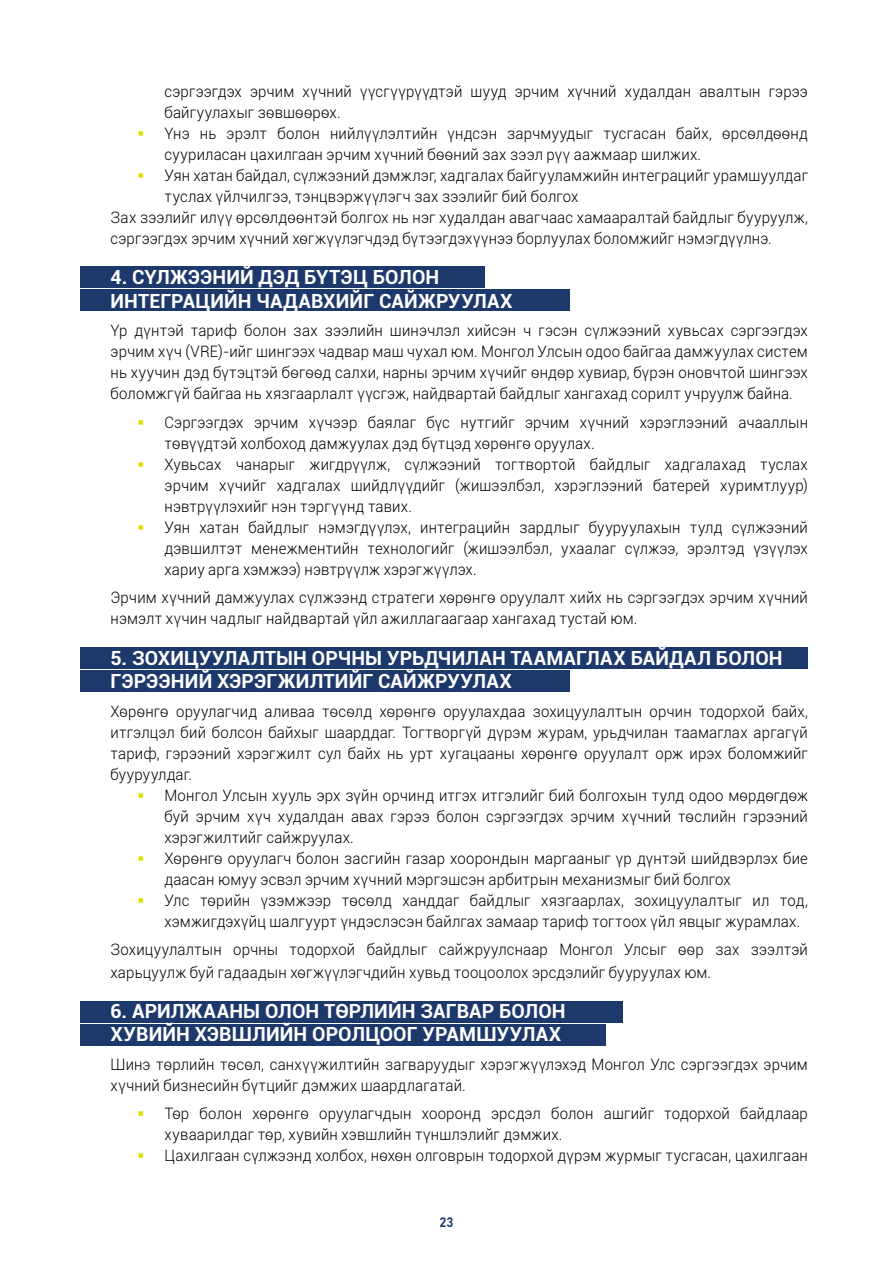
<style>
.page{position:relative;width:893px;height:1263px;background:#fff}
.page>*{position:absolute;margin:0;border:0;box-sizing:border-box;transform-origin:0 0}
.t1{font:700 19.5px/23.4px "Roboto";letter-spacing:.005em;color:#fff}
.t2{font:300 15.75px/21px "Roboto";letter-spacing:.01em;color:#000;scale:.95 1}
.t3{font:13.5px "Bahnschrift";color:#1d386a}
.s1{color:#e2df00}
</style>
<div class="page">
<div style="left:81px;top:266px;width:404px;height:22px;background:#1d386a"></div>
<div style="left:81px;top:647px;width:727px;height:21px;background:#1d386a"></div>
<div style="left:81px;top:1001px;width:542px;height:21px;background:#1d386a"></div>
<div style="left:81px;top:290px;width:489px;height:21px;background:#1d386a"></div>
<div style="left:81px;top:670px;width:489px;height:22px;background:#1d386a"></div>
<div style="left:81px;top:1024px;width:525px;height:22px;background:#1d386a"></div>
<p class="t2" style="left:165px;top:80px;width:679px">сэргээгдэх эрчим хүчний үүсгүүрүүдтэй шууд эрчим хүчний худалдан авалтын гэрээ байгуулахыг зөвшөөрөх.</p>
<p class="t2" style="left:165px;top:122px;width:679px;text-indent:-27px"><span class="s1">▪</span> Үнэ нь эрэлт болон нийлүүлэлтийн үндсэн зарчмуудыг тусгасан байх, өрсөлдөөнд сууриласан цахилгаан эрчим хүчний бөөний зах зээл рүү аажмаар шилжих.</p>
<p class="t2" style="left:138px;top:164px;width:707px"><span class="s1">▪</span> Уян хатан байдал, сүлжээний дэмжлэг, хадгалах байгууламжийн интеграцийг урамшуулдаг</p>
<p class="t2" style="left:165px;top:185px;width:437px">туслах үйлчилгээ, тэнцвэржүүлэгч зах зээлийг бий болгох</p>
<p class="t2" style="left:111px;top:206px;width:736px">Зах зээлийг илүү өрсөлдөөнтэй болгох нь нэг худалдан авагчаас хамааралтай байдлыг бууруулж,</p>
<p class="t2" style="left:111px;top:227px;width:697px">сэргээгдэх эрчим хүчний хөгжүүлэгчдэд бүтээгдэхүүнээ борлуулах боломжийг нэмэгдүүлнэ.</p>
<p class="t1" style="left:111px;top:265px;width:404px">4. СҮЛЖЭЭНИЙ ДЭД БҮТЭЦ БОЛОН<br>ИНТЕГРАЦИЙН ЧАДАВХИЙГ САЙЖРУУЛАХ</p>
<p class="t2" style="left:111px;top:320px;width:736px;text-align:justify">Үр дүнтэй тариф болон зах зээлийн шинэчлэл хийсэн ч гэсэн сүлжээний хувьсах сэргээгдэх эрчим хүч (VRE)-ийг шингээх чадвар маш чухал юм. Монгол Улсын одоо байгаа дамжуулах систем нь хуучин дэд бүтэцтэй бөгөөд салхи, нарны эрчим хүчийг өндөр хувиар, бүрэн оновчтой шингээх боломжгүй байгаа нь хязгаарлалт үүсгэж, найдвартай байдлыг хангахад сорилт учруулж байна.</p>
<p class="t2" style="left:165px;top:411px;width:679px;text-indent:-27px"><span class="s1">▪</span> Сэргээгдэх эрчим хүчээр баялаг бүс нутгийг эрчим хүчний хэрэглээний ачааллын төвүүдтэй холбоход дамжуулах дэд бүтцэд хөрөнгө оруулах.</p>
<p class="t2" style="left:165px;top:453px;width:679px;text-align:justify;text-indent:-27px"><span class="s1">▪</span> Хувьсах чанарыг жигдрүүлж, сүлжээний тогтвортой байдлыг хадгалахад туслах эрчим хүчийг хадгалах шийдлүүдийг (жишээлбэл, хэрэглээний батерей хуримтлуур) нэвтрүүлэхийг нэн тэргүүнд тавих.</p>
<p class="t2" style="left:165px;top:516px;width:679px;text-align:justify;text-indent:-27px"><span class="s1">▪</span> Уян хатан байдлыг нэмэгдүүлэх, интеграцийн зардлыг бууруулахын тулд сүлжээний дэвшилтэт менежментийн технологийг (жишээлбэл, ухаалаг сүлжээ, эрэлтэд үзүүлэх хариу арга хэмжээ) нэвтрүүлж хэрэгжүүлэх.</p>
<p class="t2" style="left:111px;top:587px;width:735px">Эрчим хүчний дамжуулах сүлжээнд стратеги хөрөнгө оруулалт хийх нь сэргээгдэх эрчим хүчний нэмэлт хүчин чадлыг найдвартай үйл ажиллагаагаар хангахад тустай юм.</p>
<p class="t1" style="left:111px;top:645px;width:674px">5. ЗОХИЦУУЛАЛТЫН ОРЧНЫ УРЬДЧИЛАН ТААМАГЛАХ БАЙДАЛ БОЛОН<br>ГЭРЭЭНИЙ ХЭРЭГЖИЛТИЙГ САЙЖРУУЛАХ</p>
<p class="t2" style="left:111px;top:700px;width:736px;text-align:justify">Хөрөнгө оруулагчид аливаа төсөлд хөрөнгө оруулахдаа зохицуулалтын орчин тодорхой байх, итгэлцэл бий болсон байхыг шаарддаг. Тогтворгүй дүрэм журам, урьдчилан таамаглах аргагүй тариф, гэрээний хэрэгжилт сул байх нь урт хугацааны хөрөнгө оруулалт орж ирэх боломжийг бууруулдаг.</p>
<p class="t2" style="left:165px;top:784px;width:679px;text-align:justify;text-indent:-27px"><span class="s1">▪</span> Монгол Улсын хууль эрх зүйн орчинд итгэх итгэлийг бий болгохын тулд одоо мөрдөгдөж буй эрчим хүч худалдан авах гэрээ болон сэргээгдэх эрчим хүчний төслийн гэрээний хэрэгжилтийг сайжруулах.</p>
<p class="t2" style="left:165px;top:847px;width:679px;text-indent:-27px"><span class="s1">▪</span> Хөрөнгө оруулагч болон засгийн газар хоорондын маргааныг үр дүнтэй шийдвэрлэх бие даасан юмуу эсвэл эрчим хүчний мэргэшсэн арбитрын механизмыг бий болгох</p>
<p class="t2" style="left:165px;top:889px;width:679px;text-indent:-27px"><span class="s1">▪</span> Улс төрийн үзэмжээр төсөлд ханддаг байдлыг хязгаарлах, зохицуулалтыг ил тод, хэмжигдэхүйц шалгуурт үндэслэсэн байлгах замаар тариф тогтоох үйл явцыг журамлах.</p>
<p class="t2" style="left:111px;top:938px;width:736px;line-height:22.5px">Зохицуулалтын орчны тодорхой байдлыг сайжруулснаар Монгол Улсыг өөр зах зээлтэй харьцуулж буй гадаадын хөгжүүлэгчдийн хувьд тооцоолох эрсдэлийг бууруулах юм.</p>
<p class="t1" style="left:111px;top:998px;width:457px">6. АРИЛЖААНЫ ОЛОН ТӨРЛИЙН ЗАГВАР БОЛОН<br>ХУВИЙН ХЭВШЛИЙН ОРОЛЦООГ УРАМШУУЛАХ</p>
<p class="t2" style="left:111px;top:1053px;width:736px">Шинэ төрлийн төсөл, санхүүжилтийн загваруудыг хэрэгжүүлэхэд Монгол Улс сэргээгдэх эрчим хүчний бизнесийн бүтцийг дэмжих шаардлагатай.</p>
<p class="t2" style="left:165px;top:1103px;width:679px;text-indent:-27px"><span class="s1">▪</span> Төр болон хөрөнгө оруулагчдын хооронд эрсдэл болон ашгийг тодорхой байдлаар хуваарилдаг төр, хувийн хэвшлийн түншлэлийг дэмжих.</p>
<p class="t2" style="left:138px;top:1145px;width:707px"><span class="s1">▪</span> Цахилгаан сүлжээнд холбох, нөхөн олговрын тодорхой дүрэм журмыг тусгасан, цахилгаан</p>
<p class="t3" style="left:439px;top:1212px;width:16px">23</p>
</div>
